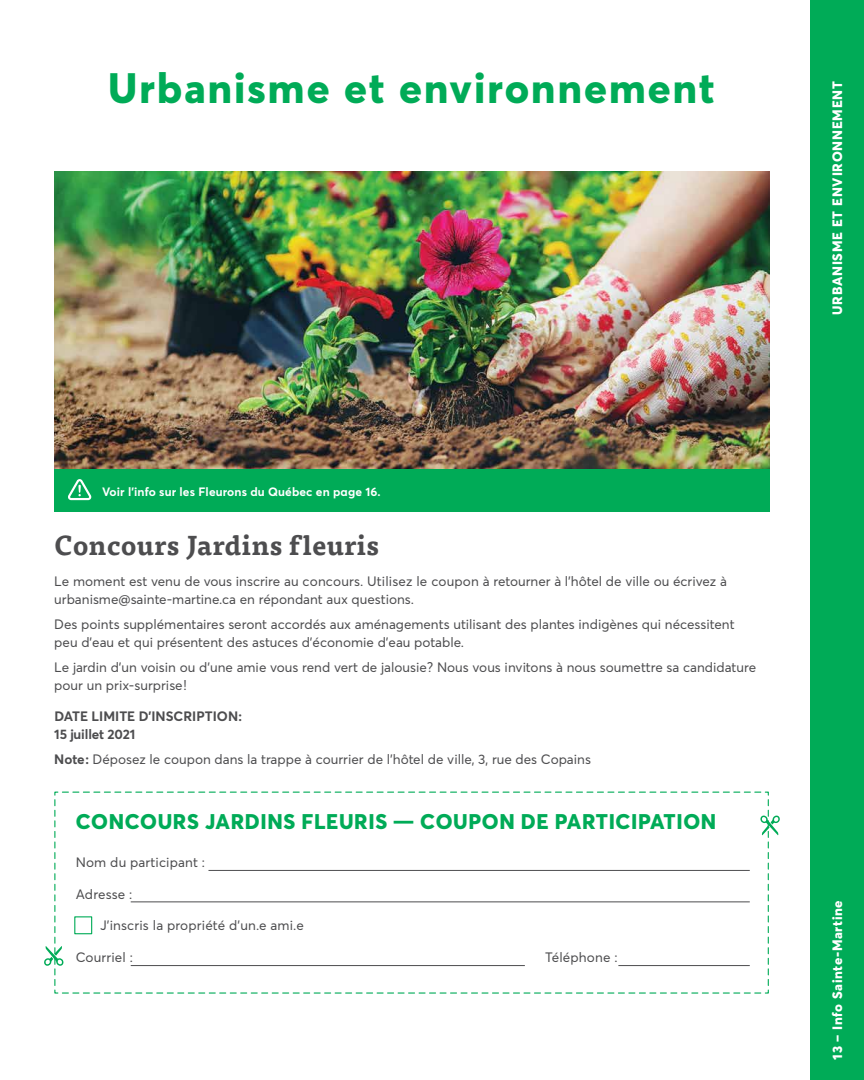
<style>
.page{position:relative;width:864px;height:1080px;background:#fff}
.page>*{position:absolute;margin:0;border:0;box-sizing:border-box;transform-origin:0 0}
.t1{font:800 42px "Averta";letter-spacing:.05em;color:#00ab57}
.t2{font:700 27px "Tisa Pro";letter-spacing:.02em;color:#4d4d4f}
.t3{font:800 21px "Averta";letter-spacing:.03em;color:#00ab57}
.t4{font:13.5px/18px "Averta";color:#4d4d4f}
.t5{font:800 13.5px "Averta";letter-spacing:.06em;color:#fff}
.t6{font:700 13.5px/18px "Averta";color:#4d4d4f}
.t7{font:700 12px "Averta";letter-spacing:.01em;color:#fff}
.s1{font-weight:700}
</style>
<div class="page">
<img style="left:54px;top:172px;width:716px;height:297px">
<div style="left:54px;top:469px;width:716px;height:43px;background:#00ab57"></div>
<div style="left:810px;top:0;width:54px;height:1080px;background:#00ab57"></div>
<svg style="left:44px;top:792px;width:736px;height:202px"></svg>
<svg style="left:68px;top:479px;width:23px;height:21px"></svg>
<div style="left:74px;top:916px;width:18px;height:18px;border:1px solid #00ab57"></div>
<h1 class="t1" style="left:108px;top:61px;width:608px">Urbanisme et environnement</h1>
<p class="t7" style="left:102px;top:483px;width:280px">Voir l’info sur les Fleurons du Québec en page 16.</p>
<h2 class="t2" style="left:54px;top:523px;width:326px">Concours Jardins fleuris</h2>
<p class="t4" style="left:54px;top:572px;width:674px">Le moment est venu de vous inscrire au concours. Utilisez le coupon à retourner à l’hôtel de ville ou écrivez à urbanisme@sainte-martine.ca en répondant aux questions.</p>
<p class="t4" style="left:54px;top:615px;width:682px">Des points supplémentaires seront accordés aux aménagements utilisant des plantes indigènes qui nécessitent peu d’eau et qui présentent des astuces d’économie d’eau potable.</p>
<p class="t4" style="left:54px;top:658px;width:703px">Le jardin d’un voisin ou d’une amie vous rend vert de jalousie ? Nous vous invitons à nous soumettre sa candidature pour un prix-surprise !</p>
<p class="t6" style="left:54px;top:707px;width:189px">DATE LIMITE D’INSCRIPTION :<br>15 juillet 2021</p>
<p class="t4" style="left:54px;top:750px;width:538px"><span class="s1">Note :</span> Déposez le coupon dans la trappe à courrier de l’hôtel de ville, 3, rue des Copains</p>
<h3 class="t3" style="left:76px;top:808px;width:642px">CONCOURS JARDINS FLEURIS — COUPON DE PARTICIPATION</h3>
<p class="t4" style="left:76px;top:854px;width:131px">Nom du participant :</p>
<p class="t4" style="left:76px;top:885px;width:58px">Adresse :</p>
<p class="t4" style="left:100px;top:917px;width:205px">J’inscris la propriété d’un.e ami.e</p>
<p class="t4" style="left:76px;top:948px;width:59px">Courriel :</p>
<p class="t4" style="left:545px;top:948px;width:74px">Téléphone :</p>
<p class="t5" style="left:829px;top:315px;width:236px;rotate:-90deg">URBANISME ET ENVIRONNEMENT</p>
<p class="t5" style="left:829px;top:1060px;width:161px;rotate:-90deg">13 – Info Sainte-Martine</p>
</div>
